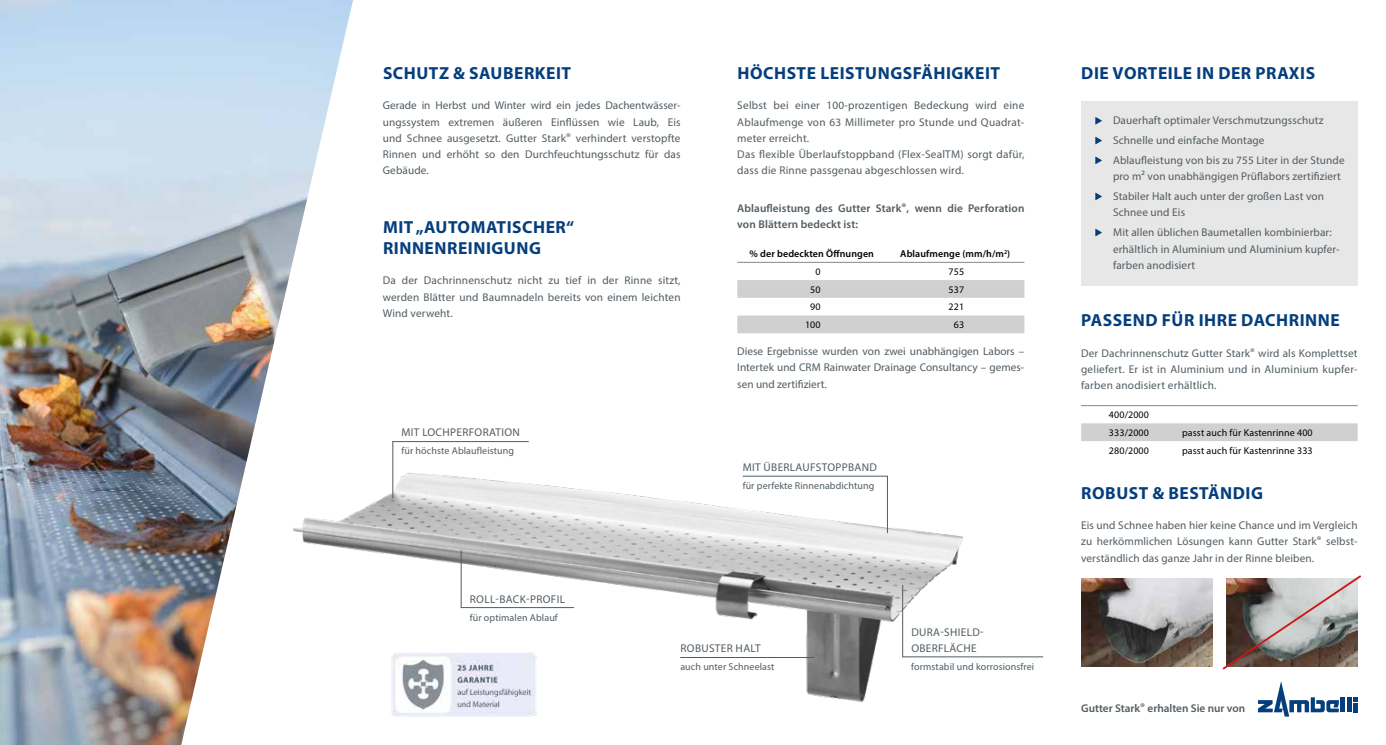
<style>
.page{position:relative;width:1386px;height:745px;background:#fff}
.page>*{position:absolute;margin:0;border:0;box-sizing:border-box;transform-origin:0 0}
.t1{font:700 17.5px/21px "Myriad Pro";letter-spacing:.03em;color:#053e7c}
.t2{font:11.25px/16.2px "Myriad Pro";letter-spacing:.01em;color:#515c62;text-align:justify}
.t3{font:600 11.25px/16.2px "Myriad Pro";letter-spacing:.01em;color:#515c62}
.t4{font:11.25px/16.2px "Myriad Pro";letter-spacing:.03em;color:#515c62}
.t5{font:10px "Myriad Pro";letter-spacing:.01em;color:#515c62}
.t6{font:10px/17.6px "Myriad Pro";letter-spacing:.01em;color:#000}
.t7{font:600 10px "Myriad Pro";letter-spacing:.01em;color:#000}
</style>
<div class="page">
<img style="left:353px;top:447px;width:639px;height:268px">
<hr style="left:392px;top:441px;width:1px;height:57px;background:#515c62">
<hr style="left:392px;top:441px;width:137px;height:1px;background:#515c62">
<hr style="left:461px;top:550px;width:1px;height:57px;background:#515c62">
<hr style="left:461px;top:607px;width:113px;height:1px;background:#515c62">
<hr style="left:902px;top:584px;width:1px;height:72px;background:#515c62">
<hr style="left:902px;top:656px;width:141px;height:1px;background:#515c62">
<hr style="left:680px;top:656px;width:134px;height:1px;background:#515c62">
<hr style="left:887px;top:475px;width:1px;height:57px;background:#515c62">
<hr style="left:742px;top:475px;width:145px;height:1px;background:#515c62">
<img style="left:391px;top:652px;width:145px;height:64px">
<svg style="left:737px;top:280px;width:287px;height:53px"></svg>
<hr style="left:737px;top:262px;width:144px;height:1px;background:#878787">
<hr style="left:881px;top:262px;width:143px;height:1px;background:#878787">
<div style="left:1081px;top:423px;width:276px;height:18px;background:#d0d0d0"></div>
<hr style="left:1081px;top:405px;width:95px;height:1px;background:#878787">
<hr style="left:1176px;top:405px;width:181px;height:1px;background:#878787">
<div style="left:1081px;top:101px;width:276px;height:185px;background:#e7e7e7"></div>
<svg style="left:1095px;top:117px;width:6px;height:7px"></svg>
<svg style="left:1095px;top:137px;width:6px;height:7px"></svg>
<svg style="left:1095px;top:156px;width:6px;height:8px"></svg>
<svg style="left:1095px;top:192px;width:6px;height:8px"></svg>
<svg style="left:1095px;top:228px;width:6px;height:8px"></svg>
<div style="left:1340px;top:696px;width:5px;height:15px;background:#053e7c"></div>
<div style="left:1346px;top:696px;width:5px;height:15px;background:#053e7c"></div>
<div style="left:1352px;top:702px;width:5px;height:9px;background:#053e7c"></div>
<svg style="left:1353px;top:697px;width:4px;height:4px"></svg>
<svg style="left:1258px;top:681px;width:80px;height:35px"></svg>
<img style="left:1081px;top:578px;width:131px;height:88px">
<img style="left:1222px;top:575px;width:139px;height:95px">
<img style="left:0;top:0;width:353px;height:744px">
<h1 class="t1" style="left:383px;top:62px;width:190px">SCHUTZ &amp; SAUBERKEIT</h1>
<p class="t2" style="left:383px;top:97px;width:299px">Gerade in Herbst und Winter wird ein jedes Dachentwässer&shy;ungssystem extremen äußeren Einflüssen wie Laub, Eis und Schnee ausgesetzt. Gutter Stark® verhindert verstopfte Rinnen und erhöht so den Durchfeuchtungsschutz für das Gebäude.</p>
<h1 class="t1" style="left:383px;top:216px;width:193px">MIT „AUTOMATISCHER“<br>RINNENREINIGUNG</h1>
<p class="t2" style="left:383px;top:272px;width:299px">Da der Dachrinnenschutz nicht zu tief in der Rinne sitzt, werden Blätter und Baumnadeln bereits von einem leichten Wind verweht.</p>
<p class="t4" style="left:401px;top:423px;width:120px">MIT LOCHPERFORATION</p>
<p class="t5" style="left:401px;top:444px;width:114px">für höchste Ablaufleistung</p>
<p class="t4" style="left:470px;top:590px;width:97px">ROLL-BACK-PROFIL</p>
<p class="t5" style="left:470px;top:610px;width:90px">für optimalen Ablauf</p>
<h1 class="t1" style="left:737px;top:62px;width:264px">HÖCHSTE LEISTUNGSFÄHIGKEIT</h1>
<p class="t2" style="left:737px;top:97px;width:289px;text-align:left">Selbst bei einer 100-prozentigen Bedeckung wird eine Ablaufmenge von 63 Millimeter pro Stunde und Quadrat&shy;meter erreicht.<br>Das flexible Überlaufstoppband (Flex-SealTM) sorgt dafür, dass die Rinne passgenau abgeschlossen wird.</p>
<p class="t3" style="left:737px;top:200px;width:289px">Ablaufleistung des Gutter Stark®, wenn die Perforation von Blättern bedeckt ist:</p>
<p class="t7" style="left:749px;top:247px;width:126px">% der bedeckten Öffnungen</p>
<p class="t7" style="left:900px;top:247px;width:112px">Ablaufmenge (mm/h/m<sup>2</sup>)</p>
<p class="t6" style="left:815px;top:262px;width:7px">0</p>
<p class="t6" style="left:948px;top:262px;width:17px">755</p>
<p class="t6" style="left:810px;top:280px;width:12px">50</p>
<p class="t6" style="left:948px;top:280px;width:17px">537</p>
<p class="t6" style="left:810px;top:298px;width:12px">90</p>
<p class="t6" style="left:948px;top:298px;width:17px">221</p>
<p class="t6" style="left:805px;top:315px;width:17px">100</p>
<p class="t6" style="left:953px;top:315px;width:12px">63</p>
<p class="t2" style="left:737px;top:343px;width:289px">Diese Ergebnisse wurden von zwei unabhängigen Labors – Intertek und CRM Rainwater Drainage Consultancy – gemes&shy;sen und zertifiziert.</p>
<p class="t4" style="left:742px;top:458px;width:136px">MIT ÜBERLAUFSTOPPBAND</p>
<p class="t5" style="left:742px;top:479px;width:133px">für perfekte Rinnenabdichtung</p>
<p class="t4" style="left:680px;top:639px;width:82px">ROBUSTER HALT</p>
<p class="t5" style="left:680px;top:660px;width:96px">auch unter Schneelast</p>
<p class="t4" style="left:911px;top:623px;width:74px">DURA-SHIELD-<br>OBERFLÄCHE</p>
<p class="t5" style="left:911px;top:660px;width:125px">formstabil und korrosionsfrei</p>
<h1 class="t1" style="left:1081px;top:62px;width:235px">DIE VORTEILE IN DER PRAXIS</h1>
<p class="t2" style="left:1113px;top:110px;width:233px;line-height:19.8px;text-align:left">Dauerhaft optimaler Verschmutzungsschutz<br>Schnelle und einfache Montage<br>Ablaufleistung von bis zu 755 Liter in der Stunde</p>
<p class="t2" style="left:1113px;top:166px;width:229px;line-height:19.8px">pro m² von unabhängigen Prüflabors zertifiziert<br>Stabiler Halt auch unter der großen Last von</p>
<p class="t2" style="left:1113px;top:202px;width:220px;line-height:19.8px">Schnee und Eis<br>Mit allen üblichen Baumetallen kombinierbar:</p>
<p class="t2" style="left:1113px;top:240px;width:227px">erhältlich in Aluminium und Aluminium kupfer&shy;farben anodisiert</p>
<h1 class="t1" style="left:1081px;top:309px;width:260px">PASSEND FÜR IHRE DACHRINNE</h1>
<p class="t2" style="left:1081px;top:344px;width:278px">Der Dachrinnenschutz Gutter Stark® wird als Komplettset geliefert. Er ist in Aluminium und in Aluminium kupfer&shy;farben anodisiert erhältlich.</p>
<p class="t6" style="left:1109px;top:406px;width:42px">400/2000<br>333/2000</p>
<p class="t6" style="left:1182px;top:423px;width:132px">passt auch für Kastenrinne 400</p>
<p class="t6" style="left:1109px;top:441px;width:42px">280/2000</p>
<p class="t6" style="left:1182px;top:441px;width:132px">passt auch für Kastenrinne 333</p>
<h1 class="t1" style="left:1081px;top:481px;width:183px">ROBUST &amp; BESTÄNDIG</h1>
<p class="t2" style="left:1081px;top:517px;width:278px">Eis und Schnee haben hier keine Chance und im Vergleich zu herkömmlichen Lösungen kann Gutter Stark® selbst&shy;verständlich das ganze Jahr in der Rinne bleiben.</p>
<p class="t3" style="left:1081px;top:699px;width:166px">Gutter Stark® erhalten Sie nur von</p>
</div>
